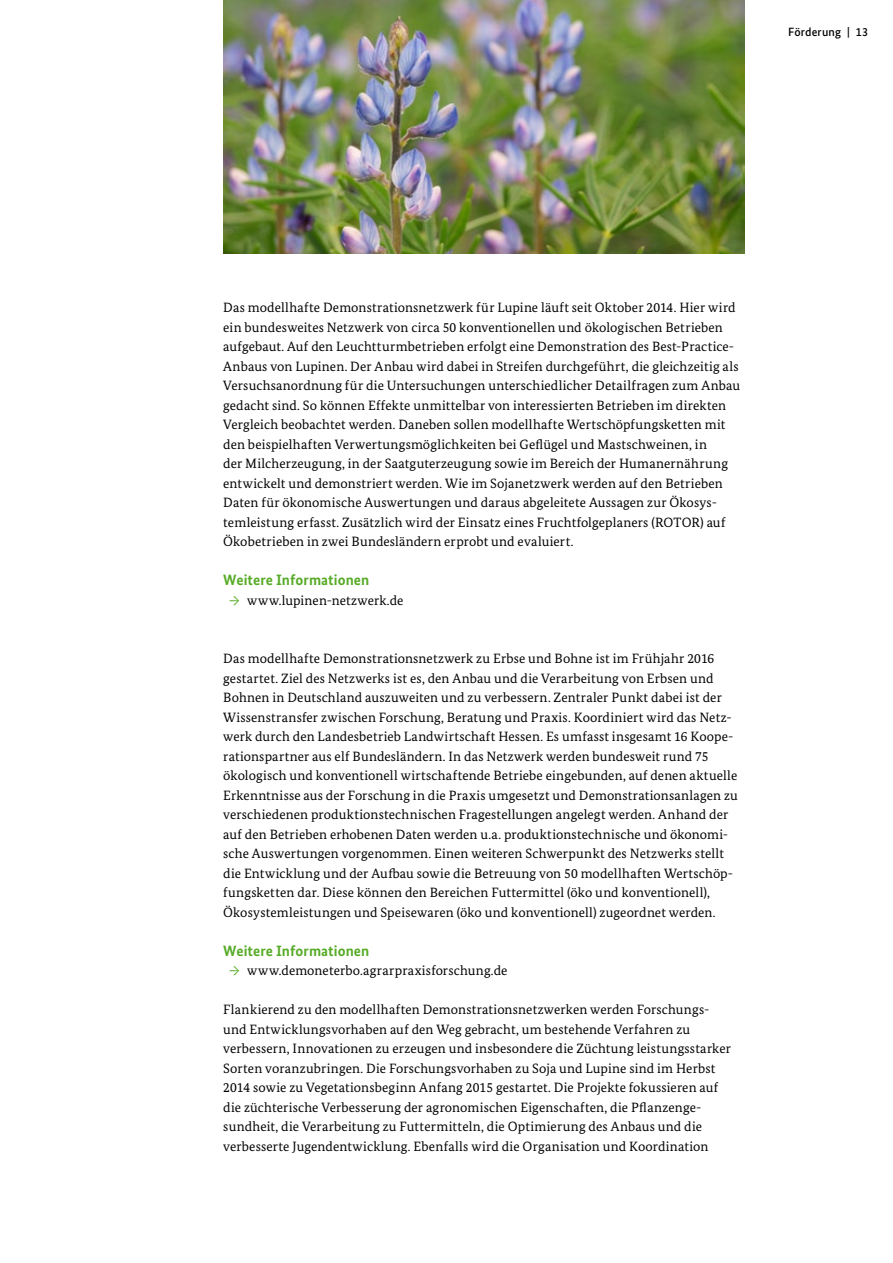
<style>
.page{position:relative;width:893px;height:1263px;background:#fff}
.page>*{position:absolute;margin:0;border:0;box-sizing:border-box;transform-origin:0 0}
.t1{font:700 15px "Bundes Sans";letter-spacing:.005em;color:#57ab27}
.t2{font:13.5px/19.5px "Bundes Serif";letter-spacing:.01em;color:#000}
.t3{font:500 12px "Bundes Sans";letter-spacing:.015em;color:#000}
.s1{color:#57ab27}
</style>
<div class="page">
<img style="left:223px;top:0;width:521px;height:254px">
<p class="t3" style="left:788px;top:24px;width:82px">Förderung | 13</p>
<p class="t2" style="left:223px;top:297px;width:518px">Das modellhafte Demonstrationsnetzwerk für Lupine läuft seit Oktober 2014. Hier wird ein bundesweites Netzwerk von circa 50 konventionellen und ökologischen Betrieben aufgebaut. Auf den Leuchtturmbetrieben erfolgt eine Demonstration des Best-Practice-Anbaus von Lupinen. Der Anbau wird dabei in Streifen durchgeführt, die gleichzeitig als Versuchsanordnung für die Untersuchungen unterschiedlicher Detailfragen zum Anbau gedacht sind. So können Effekte unmittelbar von interessierten Betrieben im direkten Vergleich beobachtet werden. Daneben sollen modellhafte Wertschöpfungsketten mit den beispielhaften Verwertungsmöglichkeiten bei Geflügel und Mastschweinen, in<br>der Milcherzeugung, in der Saatguterzeugung sowie im Bereich der Humanernährung entwickelt und demonstriert werden. Wie im Sojanetzwerk werden auf den Betrieben Daten für ökonomische Auswertungen und daraus abgeleitete Aussagen zur Ökosys&shy;temleistung erfasst. Zusätzlich wird der Einsatz eines Fruchtfolgeplaners (ROTOR) auf Ökobetrieben in zwei Bundesländern erprobt und evaluiert.</p>
<p class="t1" style="left:223px;top:571px;width:148px">Weitere Informationen</p>
<p class="t2" style="left:229px;top:590px;width:176px"><span class="s1">→</span> www.lupinen-netzwerk.de</p>
<p class="t2" style="left:223px;top:648px;width:516px">Das modellhafte Demonstrationsnetzwerk zu Erbse und Bohne ist im Frühjahr 2016 gestartet. Ziel des Netzwerks ist es, den Anbau und die Verarbeitung von Erbsen und Bohnen in Deutschland auszuweiten und zu verbessern. Zentraler Punkt dabei ist der Wissenstransfer zwischen Forschung, Beratung und Praxis. Koordiniert wird das Netz&shy;werk durch den Landesbetrieb Landwirtschaft Hessen. Es umfasst insgesamt 16 Koope&shy;rationspartner aus elf Bundesländern. In das Netzwerk werden bundesweit rund 75 ökologisch und konventionell wirtschaftende Betriebe eingebunden, auf denen aktuelle Erkenntnisse aus der Forschung in die Praxis umgesetzt und Demonstrationsanlagen zu verschiedenen produktionstechnischen Fragestellungen angelegt werden. Anhand der auf den Betrieben erhobenen Daten werden u.a. produktionstechnische und ökonomi&shy;sche Auswertungen vorgenommen. Einen weiteren Schwerpunkt des Netzwerks stellt die Entwicklung und der Aufbau sowie die Betreuung von 50 modellhaften Wertschöp&shy;fungsketten dar. Diese können den Bereichen Futtermittel (öko und konventionell), Ökosystemleistungen und Speisewaren (öko und konventionell) zugeordnet werden.</p>
<p class="t1" style="left:223px;top:941px;width:148px">Weitere Informationen</p>
<p class="t2" style="left:229px;top:960px;width:280px"><span class="s1">→</span> www.demoneterbo.agrarpraxisforschung.de</p>
<p class="t2" style="left:223px;top:999px;width:509px">Flankierend zu den modellhaften Demonstrationsnetzwerken werden Forschungs&shy;und Entwicklungsvorhaben auf den Weg gebracht, um bestehende Verfahren zu verbessern, Innovationen zu erzeugen und insbesondere die Züchtung leistungsstarker Sorten voranzubringen. Die Forschungsvorhaben zu Soja und Lupine sind im Herbst 2014 sowie zu Vegetationsbeginn Anfang 2015 gestartet. Die Projekte fokussieren auf die züchterische Verbesserung der agronomischen Eigenschaften, die Pflanzenge&shy;sundheit, die Verarbeitung zu Futtermitteln, die Optimierung des Anbaus und die verbesserte Jugendentwicklung. Ebenfalls wird die Organisation und Koordination</p>
</div>
